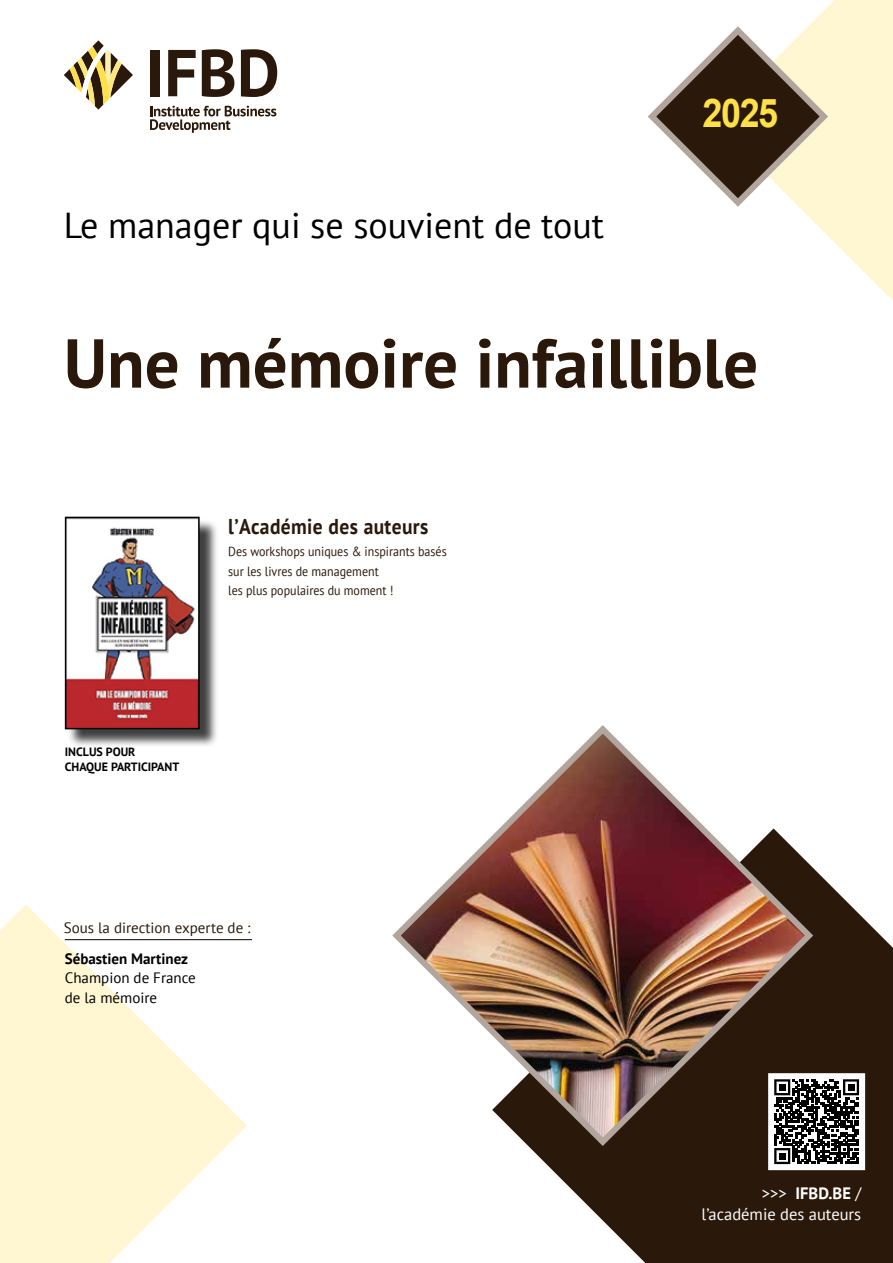
<style>
.page{position:relative;width:893px;height:1263px;background:#fff}
.page>*{position:absolute;margin:0;border:0;box-sizing:border-box;transform-origin:0 0}
.t1{font:700 69px "PT Sans";color:#2a190a}
.t2{font:700 39.6px "Arial";color:#ffe147;scale:.91 1}
.t3{font:36px "PT Sans";color:#000}
.t4{font:700 21.45px "PT Sans";letter-spacing:.02em;color:#2a190a;scale:.91 1}
.t5{font:16.5px/21px "PT Sans";color:#fff;text-align:right}
.t6{font:15px/19.5px "PT Sans";color:#000}
.t7{font:15px "PT Sans";color:#2a190a}
.t8{font:700 15px "PT Sans";color:#000}
.t9{font:13.2px/19.5px "PT Sans";color:#2a190a;scale:.91 1}
.t10{font:700 12px/15px "PT Sans";color:#000}
.s1{font-weight:700}
</style>
<div class="page">
<svg style="left:803px;top:0;width:90px;height:301px;fill:#fff6d2"></svg>
<svg style="left:0;top:904px;width:247px;height:359px;fill:#fff6d2"></svg>
<svg style="left:648px;top:22px;width:184px;height:189px"></svg>
<svg style="left:532px;top:872px;width:361px;height:391px;fill:#2a190a"></svg>
<svg style="left:64px;top:40px;width:69px;height:70px"></svg>
<div style="left:150px;top:50px;width:9px;height:46px;background:#2a190a"></div>
<svg style="left:168px;top:50px;width:28px;height:46px"></svg>
<svg style="left:202px;top:49px;width:32px;height:48px"></svg>
<svg style="left:241px;top:49px;width:36px;height:48px"></svg>
<svg style="left:150px;top:106px;width:126px;height:27px"></svg>
<img style="left:392px;top:725px;width:425px;height:425px">
<hr style="left:65px;top:939px;width:187px;height:1px;background:#000">
<div style="left:770px;top:1075px;width:94px;height:94px;background:#fff"></div>
<svg style="left:774px;top:1079px;width:85px;height:85px"></svg>
<div style="left:779px;top:1084px;width:7px;height:7px;background:#000"></div>
<div style="left:848px;top:1084px;width:6px;height:7px;background:#000"></div>
<div style="left:779px;top:1152px;width:7px;height:7px;background:#000"></div>
<div style="left:768px;top:1073px;width:97px;height:97px;border:3px solid #fff"></div>
<div style="left:67px;top:519px;width:151px;height:229px;background:#000;opacity:.75"></div>
<img style="left:68px;top:520px;width:129px;height:206px">
<div style="left:65px;top:517px;width:135px;height:212px;border:2px solid #000"></div>
<h3 class="t3" style="left:64px;top:202px;width:542px">Le manager qui se souvient de tout</h3>
<h2 class="t2" style="left:702px;top:87px;width:85px">2025</h2>
<h1 class="t1" style="left:64px;top:317px;width:696px">Une mémoire infaillible</h1>
<h3 class="t4" style="left:228px;top:512px;width:221px">l’Académie des auteurs</h3>
<p class="t9" style="left:228px;top:541px;width:242px">Des workshops uniques &amp; inspirants basés sur les livres de management<br>les plus populaires du moment !</p>
<p class="t10" style="left:65px;top:743px;width:116px">INCLUS POUR<br>CHAQUE PARTICIPANT</p>
<p class="t7" style="left:64px;top:918px;width:188px">Sous la direction experte de :</p>
<p class="t8" style="left:65px;top:948px;width:125px">Sébastien Martinez</p>
<p class="t6" style="left:65px;top:968px;width:133px">Champion de France de la mémoire</p>
<p class="t5" style="left:702px;top:1182px;width:161px">&gt;&gt;&gt; <span class="s1">IFBD.BE</span> / l’académie des auteurs</p>
</div>
